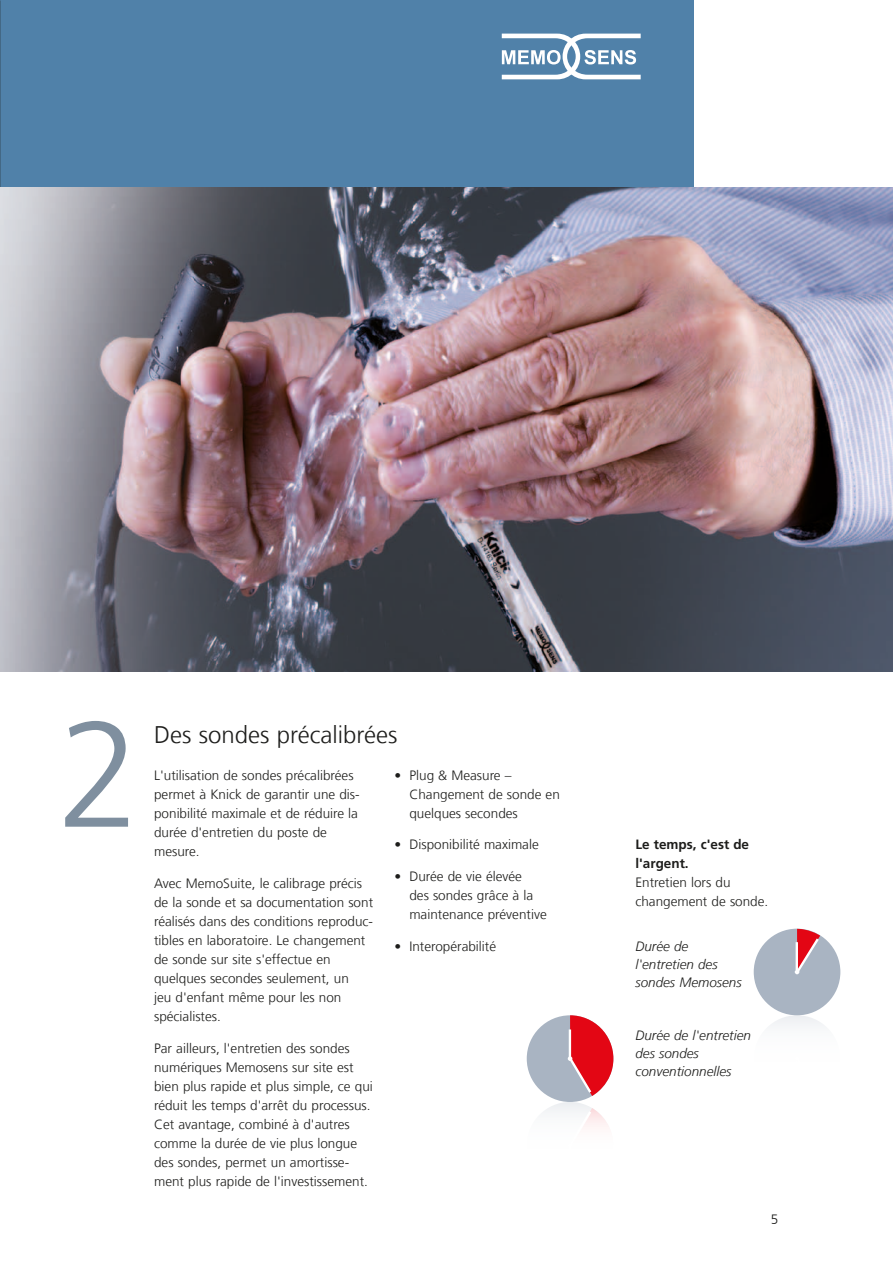
<style>
.page{position:relative;width:893px;height:1263px;background:#fff}
.page>*{position:absolute;margin:0;border:0;box-sizing:border-box;transform-origin:0 0}
.t1{font:300 150px "Frutiger LT Com";color:#7f8f9f}
.t2{font:300 24px "Frutiger LT Com";color:#1d1d1b}
.t3{font:300 13.5px/19px "Frutiger LT Com";color:#1d1d1b}
.t4{font:italic 300 13.5px/18px "Frutiger LT Com";color:#1d1d1b}
.s1{font-weight:700}
</style>
<div class="page">
<div style="left:0;top:0;width:693px;height:187px;background:#5081a9"></div>
<img style="left:0;top:187px;width:893px;height:485px">
<svg style="left:502px;top:34px;width:139px;height:45px"></svg>
<div style="left:527px;top:1015px;width:86px;height:87px;background:#a9b4c2;border-radius:50%"></div>
<svg style="left:567px;top:1015px;width:46px;height:81px"></svg>
<div style="left:527px;top:1102px;width:86px;height:86px;background:linear-gradient(to bottom,#f5f6f7,#fff);border-radius:50%"></div>
<svg style="left:567px;top:1108px;width:46px;height:80px"></svg>
<div style="left:754px;top:929px;width:86px;height:86px;background:#a9b4c2;border-radius:50%"></div>
<svg style="left:794px;top:929px;width:27px;height:46px"></svg>
<p class="t1" style="left:58px;top:688px;width:85px">2</p>
<p class="t2" style="left:154px;top:720px;width:245px">Des sondes précalibrées</p>
<p class="t3" style="left:154px;top:765px;width:207px">L'utilisation de sondes précalibrées permet à Knick de garantir une dis&shy;ponibilité maximale et de réduire la durée d'entretien du poste de mesure.</p>
<p class="t3" style="left:154px;top:873px;width:220px">Avec MemoSuite, le calibrage précis de la sonde et sa documentation sont réalisés dans des conditions reproduc&shy;tibles en laboratoire. Le changement de sonde sur site s'effectue en quelques secondes seulement, un<br>jeu d'enfant même pour les non spécialistes.</p>
<p class="t3" style="left:154px;top:1039px;width:220px">Par ailleurs, l'entretien des sondes numériques Memosens sur site est bien plus rapide et plus simple, ce qui réduit les temps d'arrêt du processus.<br>Cet avantage, combiné à d'autres comme la durée de vie plus longue des sondes, permet un amortisse&shy;ment plus rapide de l'investissement.</p>
<p class="t3" style="left:409px;top:765px;width:152px;text-indent:-15px">• Plug &amp; Measure –<br>Changement de sonde en quelques secondes</p>
<p class="t3" style="left:394px;top:835px;width:146px">• Disponibilité maximale</p>
<p class="t3" style="left:409px;top:867px;width:139px;text-indent:-15px">• Durée de vie élevée<br>des sondes grâce à la maintenance préventive</p>
<p class="t3" style="left:394px;top:937px;width:103px">• Interopérabilité</p>
<p class="t3" style="left:635px;top:835px;width:134px"><span class="s1">Le temps, c'est de l'argent.<br></span>Entretien lors du changement de sonde.</p>
<p class="t4" style="left:635px;top:937px;width:108px">Durée de l'entretien des sondes Memosens</p>
<p class="t4" style="left:635px;top:1026px;width:117px">Durée de l'entretien des sondes conventionnelles</p>
<p class="t3" style="left:771px;top:1210px;width:9px">5</p>
</div>
